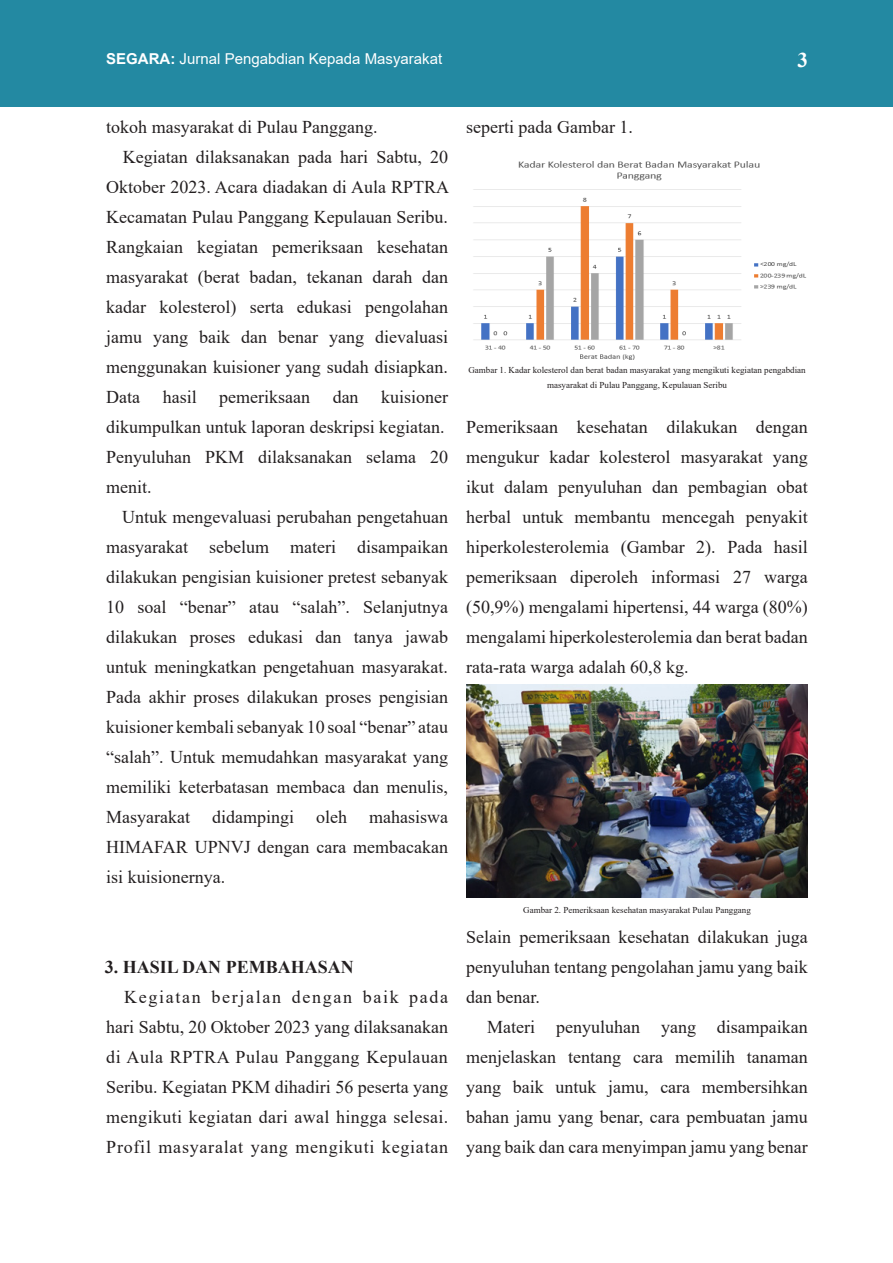
<style>
.page{position:relative;width:893px;height:1263px;background:#fff}
.page>*{position:absolute;margin:0;border:0;box-sizing:border-box;transform-origin:0 0}
.t1{font:700 21px "Times New Roman";color:#fff}
.t2{font:18px/30px "Times New Roman";color:#231f20;text-align:justify}
.t3{font:700 18px "Times New Roman";color:#231f20}
.t4{font:15px "Arial";color:#fff}
.t5{font:9px/15px "Times New Roman";color:#231f20;text-align:center}
.s1{font-weight:700}
</style>
<div class="page">
<img style="left:473px;top:161px;width:334px;height:199px">
<img style="left:466px;top:684px;width:342px;height:213px">
<div style="left:0;top:0;width:893px;height:106px;background:#2389a2"></div>
<p class="t4" style="left:106px;top:48px;width:337px"><span class="s1">SEGARA:</span> Jurnal Pengabdian Kepada Masyarakat</p>
<p class="t1" style="left:797px;top:45px;width:12px">3</p>
<p class="t2" style="left:106px;top:111px;width:273px">tokoh masyarakat di Pulau Panggang.</p>
<p class="t2" style="left:106px;top:141px;width:344px;text-indent:16px">Kegiatan dilaksanakan pada hari Sabtu, 20<br>Oktober 2023. Acara diadakan di Aula RPTRA Kecamatan Pulau Panggang Kepulauan Seribu.<br>Rangkaian kegiatan pemeriksaan kesehatan masyarakat (berat badan, tekanan darah dan kadar kolesterol) serta edukasi pengolahan jamu yang baik dan benar yang dievaluasi menggunakan kuisioner yang sudah disiapkan.<br>Data hasil pemeriksaan dan kuisioner dikumpulkan untuk laporan deskripsi kegiatan.</p>
<p class="t2" style="left:106px;top:441px;width:343px">Penyuluhan PKM dilaksanakan selama 20 menit.</p>
<p class="t2" style="left:106px;top:501px;width:343px;text-indent:16px">Untuk mengevaluasi perubahan pengetahuan masyarakat sebelum materi disampaikan dilakukan pengisian kuisioner pretest sebanyak 10 soal “benar” atau “salah”. Selanjutnya dilakukan proses edukasi dan tanya jawab untuk meningkatkan pengetahuan masyarakat.<br>Pada akhir proses dilakukan proses pengisian kuisioner kembali sebanyak 10 soal “benar” atau “salah”. Untuk memudahkan masyarakat yang memiliki keterbatasan membaca dan menulis, Masyarakat didampingi oleh mahasiswa HIMAFAR UPNVJ dengan cara membacakan isi kuisionernya.</p>
<p class="t3" style="left:105px;top:954px;width:251px">3. HASIL DAN PEMBAHASAN</p>
<p class="t2" style="left:106px;top:981px;width:343px;text-indent:18px">Kegiatan berjalan dengan baik pada hari Sabtu, 20 Oktober 2023 yang dilaksanakan di Aula RPTRA Pulau Panggang Kepulauan Seribu. Kegiatan PKM dihadiri 56 peserta yang mengikuti kegiatan dari awal hingga selesai.<br>Profil masyaralat yang mengikuti kegiatan</p>
<p class="t2" style="left:466px;top:111px;width:168px">seperti pada Gambar 1.</p>
<p class="t5" style="left:468px;top:362px;width:339px">Gambar 1. Kadar kolesterol dan berat badan masyarakat yang mengikuti kegiatan pengabdian masyarakat di Pulau Panggang, Kepulauan Seribu</p>
<p class="t2" style="left:466px;top:411px;width:343px">Pemeriksaan kesehatan dilakukan dengan mengukur kadar kolesterol masyarakat yang ikut dalam penyuluhan dan pembagian obat herbal untuk membantu mencegah penyakit hiperkolesterolemia (Gambar 2). Pada hasil pemeriksaan diperoleh informasi 27 warga (50,9%) mengalami hipertensi, 44 warga (80%) mengalami hiperkolesterolemia dan berat badan rata-rata warga adalah 60,8 kg.</p>
<p class="t5" style="left:523px;top:902px;width:229px">Gambar 2. Pemeriksaan kesehatan masyarakat Pulau Panggang</p>
<p class="t2" style="left:466px;top:921px;width:343px">Selain pemeriksaan kesehatan dilakukan juga penyuluhan tentang pengolahan jamu yang baik dan benar.</p>
<p class="t2" style="left:466px;top:1011px;width:343px;text-indent:21px">Materi penyuluhan yang disampaikan menjelaskan tentang cara memilih tanaman yang baik untuk jamu, cara membersihkan bahan jamu yang benar, cara pembuatan jamu yang baik dan cara menyimpan jamu yang benar</p>
</div>
